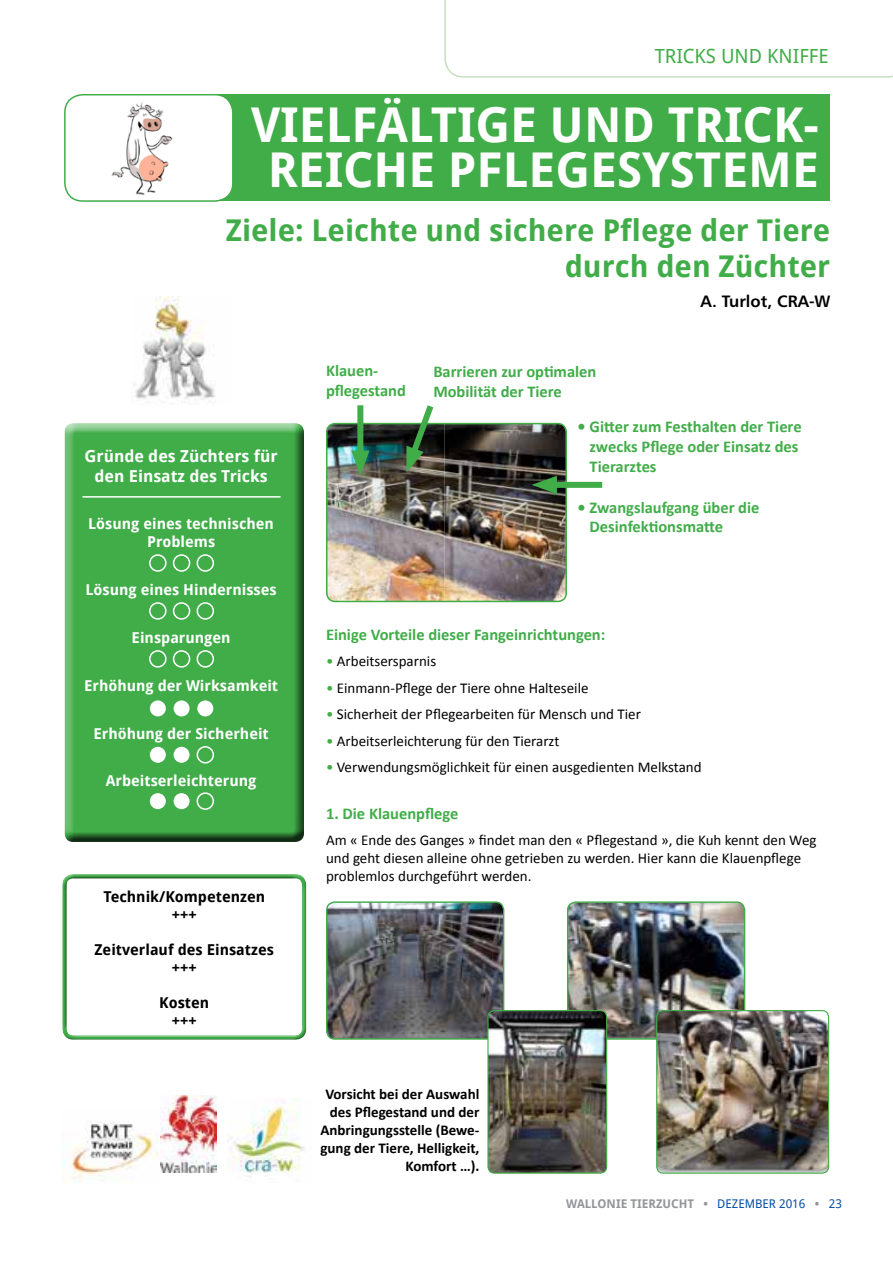
<style>
.page{position:relative;width:893px;height:1263px;background:#fff}
.page>*{position:absolute;margin:0;border:0;box-sizing:border-box;transform-origin:0 0}
.t1{font:700 48px/45px "Droid Sans";color:#fff}
.t2{font:700 30px/36px "Droid Sans";color:#41ad49;text-align:right}
.t3{font:19.5px "Droid Sans";color:#41ad49}
.t4{font:700 16.5px/19.8px "Calibri";color:#41ad49}
.t5{font:700 16.5px/19.8px "Droid Sans";color:#fff;text-align:center}
.t6{font:16.5px "Humanist 777 BT Bold B";color:#000}
.t7{font:15px/18px "Calibri";color:#000}
.t8{font:700 15px/18px "Droid Sans";color:#fff;text-align:center}
.t9{font:700 15px/18px "Calibri";color:#000;text-align:right}
.t10{font:700 15px/18px "Droid Sans";color:#000;text-align:center}
.t11{font:12px "Droid Sans";color:#034ea2}
.t12{font:700 12px "Droid Sans";color:#939598}
.s1{color:#41ad49}
.s2{font-weight:700;color:#939598}
</style>
<div class="page">
<svg style="left:444px;top:0;width:449px;height:78px"></svg>
<div style="left:90px;top:95px;width:740px;height:106px;background:#41ad49"></div>
<div style="left:65px;top:95px;width:168px;height:106px;background:#fff;border-radius:18px"></div>
<img style="left:111px;top:102px;width:62px;height:93px">
<div style="left:64px;top:94px;width:170px;height:108px;border:2px solid #41ad49;border-radius:18px"></div>
<img style="left:327px;top:424px;width:239px;height:177px">
<div style="left:326px;top:423px;width:241px;height:179px;border:2px solid #41ad49;border-radius:9px"></div>
<img style="left:328px;top:903px;width:176px;height:135px">
<div style="left:326px;top:901px;width:178px;height:139px;border:1px solid #41ad49;border-radius:8px"></div>
<img style="left:569px;top:903px;width:174px;height:135px">
<div style="left:567px;top:901px;width:178px;height:139px;border:1px solid #41ad49;border-radius:8px"></div>
<img style="left:488px;top:1011px;width:119px;height:161px">
<div style="left:487px;top:1010px;width:120px;height:164px;border:1px solid #41ad49;border-radius:6px"></div>
<img style="left:657px;top:1011px;width:172px;height:161px">
<div style="left:656px;top:1010px;width:173px;height:164px;border:1px solid #41ad49;border-radius:6px"></div>
<div style="left:63px;top:424px;width:241px;height:419px;background:#000;opacity:.75"></div>
<div style="left:60px;top:872px;width:247px;height:165px;background:#fff;opacity:.75"></div>
<div style="left:60px;top:876px;width:247px;height:164px;background:#000;opacity:.75"></div>
<img style="left:134px;top:296px;width:81px;height:104px">
<hr style="left:82px;top:496px;width:199px;height:2px;background:#fff">
<div style="left:173px;top:554px;width:17px;height:18px;border:2px solid #fff;border-radius:50%"></div>
<div style="left:173px;top:602px;width:17px;height:18px;border:2px solid #fff;border-radius:50%"></div>
<div style="left:173px;top:650px;width:17px;height:18px;border:2px solid #fff;border-radius:50%"></div>
<div style="left:174px;top:700px;width:16px;height:16px;background:#fff;border-radius:50%"></div>
<div style="left:174px;top:747px;width:16px;height:16px;background:#fff;border-radius:50%"></div>
<div style="left:174px;top:793px;width:16px;height:16px;background:#fff;border-radius:50%"></div>
<div style="left:149px;top:554px;width:18px;height:18px;border:2px solid #fff;border-radius:50%"></div>
<div style="left:149px;top:602px;width:18px;height:18px;border:2px solid #fff;border-radius:50%"></div>
<div style="left:149px;top:650px;width:18px;height:18px;border:2px solid #fff;border-radius:50%"></div>
<div style="left:150px;top:700px;width:16px;height:16px;background:#fff;border-radius:50%"></div>
<div style="left:150px;top:747px;width:16px;height:16px;background:#fff;border-radius:50%"></div>
<div style="left:150px;top:793px;width:16px;height:16px;background:#fff;border-radius:50%"></div>
<div style="left:197px;top:554px;width:17px;height:18px;border:2px solid #fff;border-radius:50%"></div>
<div style="left:197px;top:602px;width:17px;height:18px;border:2px solid #fff;border-radius:50%"></div>
<div style="left:197px;top:650px;width:17px;height:18px;border:2px solid #fff;border-radius:50%"></div>
<div style="left:197px;top:700px;width:16px;height:16px;background:#fff;border-radius:50%"></div>
<div style="left:197px;top:746px;width:17px;height:17px;border:2px solid #fff;border-radius:50%"></div>
<div style="left:197px;top:792px;width:17px;height:18px;border:2px solid #fff;border-radius:50%"></div>
<img style="left:62px;top:1117px;width:99px;height:66px">
<img style="left:161px;top:1095px;width:55px;height:77px">
<img style="left:228px;top:1098px;width:76px;height:79px">
<div style="left:357px;top:405px;width:6px;height:56px;background:#41ad49"></div>
<svg style="left:351px;top:450px;width:19px;height:26px"></svg>
<div style="left:546px;top:482px;width:56px;height:6px;background:#41ad49"></div>
<svg style="left:532px;top:476px;width:25px;height:18px"></svg>
<svg style="left:404px;top:405px;width:34px;height:67px"></svg>
<h3 class="t3" style="left:655px;top:42px;width:148px">TRICKS U ND KNIFFE</h3>
<h1 class="t1" style="left:268px;top:101px;width:553px;text-indent:-17px">Vielfältige und trick&shy;reiche Pflegesysteme</h1>
<h2 class="t2" style="left:226px;top:211px;width:606px">Ziele: Leichte und sichere Pflege der Tiere durch den Züchter</h2>
<p class="t6" style="left:700px;top:291px;width:131px">A. Turlot, CRA-W</p>
<p class="t5" style="left:85px;top:446px;width:195px">Gründe des Züchters für den Einsatz des Tricks</p>
<p class="t8" style="left:88px;top:515px;width:187px">Lösung eines technischen<br>Problems</p>
<p class="t8" style="left:85px;top:580px;width:193px">Lösung eines H indernisses</p>
<p class="t8" style="left:132px;top:628px;width:101px">Einsparungen</p>
<p class="t8" style="left:84px;top:676px;width:196px">Erhöhung der Wirksamkeit</p>
<p class="t8" style="left:93px;top:724px;width:177px">Erhöhung der Sicherheit</p>
<p class="t8" style="left:106px;top:771px;width:152px">Arbeitserleichterung</p>
<p class="t10" style="left:103px;top:887px;width:163px">Technik/Kompetenzen +++</p>
<p class="t10" style="left:95px;top:940px;width:181px">Zeitverlauf des Einsatzes +++</p>
<p class="t10" style="left:159px;top:993px;width:52px">Kosten +++</p>
<p class="t4" style="left:326px;top:360px;width:81px">Klauen&shy;pflegestand</p>
<p class="t4" style="left:433px;top:361px;width:165px">Barrieren zur optimalen<br>Mobilität der Tiere</p>
<p class="t4" style="left:590px;top:416px;width:214px;text-indent:-12px">• Gitter zum Festhalten der Tiere zwecks Pflege oder Einsatz des<br>Tierarztes</p>
<p class="t4" style="left:590px;top:496px;width:171px;text-indent:-12px">• Zwangslaufgang über die<br>Desinfektionsmatte</p>
<p class="t4" style="left:326px;top:624px;width:281px">Einige Vorteile dieser Fangeinrichtungen:</p>
<p class="t7" style="left:326px;top:652px;width:112px"><span class="s1">•</span> Arbeitsersparnis</p>
<p class="t7" style="left:326px;top:678px;width:264px"><span class="s1">•</span> Einmann-Pflege der Tiere ohne Halteseile</p>
<p class="t7" style="left:326px;top:705px;width:316px"><span class="s1">•</span> Sicherheit der Pflegearbeiten für Mensch und Tier</p>
<p class="t7" style="left:326px;top:731px;width:235px"><span class="s1">•</span> Arbeitserleichterung für den Tierarzt</p>
<p class="t7" style="left:326px;top:758px;width:377px"><span class="s1">•</span> Verwendungsmöglichkeit für einen ausgedienten Melkstand</p>
<p class="t4" style="left:326px;top:802px;width:134px">1. Die Klauenpflege</p>
<p class="t7" style="left:326px;top:830px;width:492px">Am « Ende des Ganges » findet man den « Pflegestand », die Kuh kennt den Weg und geht diesen alleine ohne getrieben zu werden. Hier kann die Klauenpflege problemlos durchgeführt werden.</p>
<p class="t9" style="left:320px;top:1085px;width:161px">Vorsicht bei der Auswahl des Pflegestand und der<br>Anbringungsstelle (Bewe&shy;gung der Tiere, Helligkeit,<br>Komfort …).</p>
<p class="t12" style="left:566px;top:1195px;width:106px">wallonie TIERZUCH</p>
<p class="t11" style="left:687px;top:1196px;width:156px"><span class="s2">T •</span> DEZEMBER 2016 <span class="s2">•</span> 23</p>
</div>
